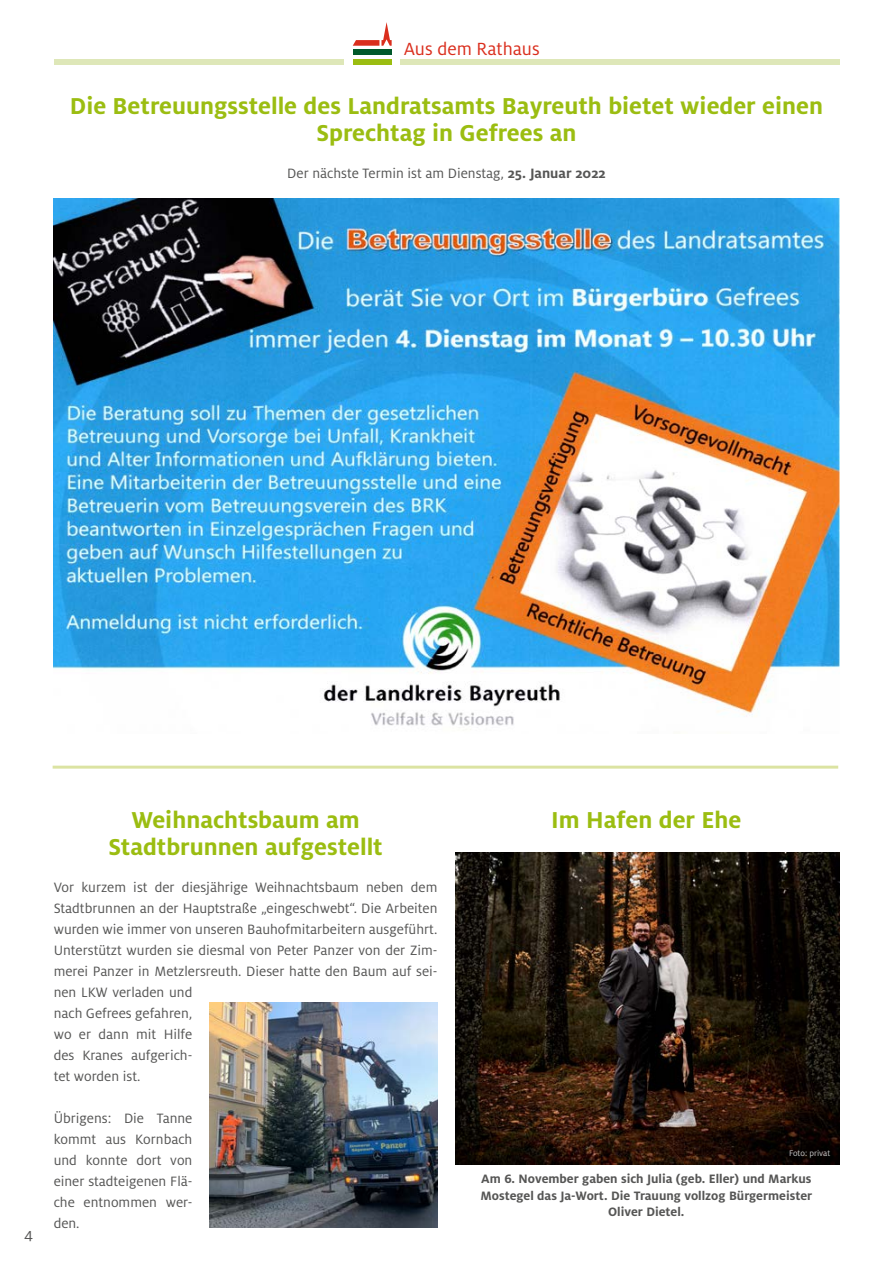
<style>
.page{position:relative;width:893px;height:1263px;background:#fff}
.page>*{position:absolute;margin:0;border:0;box-sizing:border-box;transform-origin:0 0}
.t1{font:700 25.5px/27px "Milo OT";color:#9bbd11;text-align:center}
.t2{font:19.5px "Milo OT";color:#da2e1d}
.t3{font:16.5px "Milo OT";color:#565655}
.t4{font:15px/21px "Milo OT";color:#565655}
.t5{font:700 13.5px/16.5px "Milo OT";color:#565655;text-align:center}
.t6{font:9px "Milo OT";color:#c9caca}
.s1{font-weight:700}
</style>
<div class="page">
<div style="left:353px;top:50px;width:39px;height:5px;background:#00592a"></div>
<div style="left:353px;top:59px;width:39px;height:6px;background:#9bbd11"></div>
<svg style="left:353px;top:22px;width:39px;height:24px"></svg>
<div style="left:400px;top:59px;width:439px;height:6px;background:#dee7b8"></div>
<div style="left:55px;top:59px;width:289px;height:6px;background:#dee7b8"></div>
<hr style="left:53px;top:766px;width:785px;height:3px;background:#b8c745">
<img style="left:54px;top:199px;width:785px;height:531px">
<img style="left:209px;top:1003px;width:228px;height:225px">
<img style="left:455px;top:852px;width:384px;height:313px">
<h2 class="t2" style="left:404px;top:38px;width:137px">Aus dem Rathaus</h2>
<h1 class="t1" style="left:70px;top:92px;width:755px">Die Betreuungsstelle des Landratsamts Bayreuth bietet wieder einen<br>Sprechtag in Gefrees an</h1>
<p class="t4" style="left:287px;top:162px;width:320px">Der nächste Termin ist am Dienstag, <span class="s1">25. Januar 2022</span></p>
<p class="t3" style="left:24px;top:1225px;width:11px">4</p>
<h1 class="t1" style="left:108px;top:806px;width:276px">Weihnachtsbaum am<br>Stadtbrunnen aufgestellt</h1>
<p class="t4" style="left:54px;top:876px;width:385px">Vor kurzem ist der diesjährige Weihnachtsbaum neben dem Stadtbrunnen an der Hauptstraße „eingeschwebt“. Die Arbeiten wurden wie immer von unseren Bauhofmitarbeitern ausgeführt.<br>Unterstützt wurden sie diesmal von Peter Panzer von der Zim&shy;merei Panzer in Metzlersreuth. Dieser hatte den Baum auf sei&shy;nen LKW verladen und<br>nach Gefrees gefahren,<br>wo er dann mit Hilfe<br>des Kranes aufgerich-<br>tet worden ist.</p>
<p class="t4" style="left:54px;top:1107px;width:140px;text-align:justify">Übrigens: Die Tanne kommt aus Kornbach und konnte dort von einer stadteigenen Flä&shy;che entnommen wer&shy;den.</p>
<h1 class="t1" style="left:551px;top:806px;width:192px">Im Hafen der Ehe</h1>
<p class="t6" style="left:789px;top:1148px;width:43px">Foto: privat</p>
<p class="t5" style="left:480px;top:1170px;width:333px">Am 6. November gaben sich Julia (geb. Eller) und Markus<br>Mostegel das Ja-Wort. Die Trauung vollzog Bürgermeister<br>Oliver Dietel.</p>
</div>
